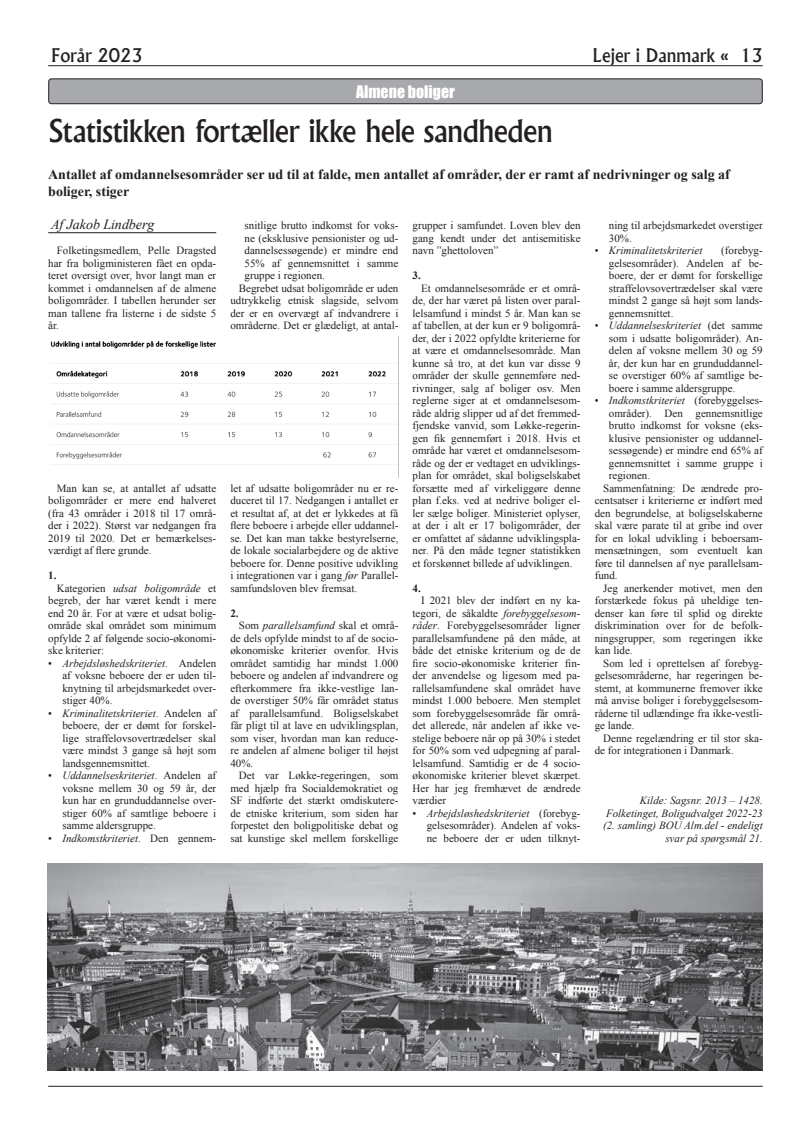
<style>
.page{position:relative;width:811px;height:1134px;background:#fff}
.page>*{position:absolute;margin:0;border:0;box-sizing:border-box;transform-origin:0 0}
.t1{font:500 30px "Albertus";letter-spacing:-.02em;color:#231f20}
.t2{font:500 18px "Albertus";color:#231f20}
.t3{font:15.8px "Impact";color:#fff}
.t4{font:700 14px/16.8px "Times New Roman";color:#231f20}
.t5{font:italic 14px "Times New Roman";letter-spacing:-.005em;color:#231f20}
.t6{font:11px/12.5px "Times New Roman";color:#231f20;text-align:justify}
.t7{font:italic 11px/12.5px "Times New Roman";color:#231f20;text-align:right}
.t8{font:700 11px "Times New Roman";color:#231f20}
.s1{font-style:italic}
.s2{font-style:normal}
</style>
<div class="page">
<hr style="left:48px;top:65px;width:715px;height:1px;background:#231f20">
<hr style="left:48px;top:1086px;width:715px;height:1px;background:#231f20">
<hr style="left:48px;top:232px;width:168px;height:1px;background:#231f20">
<div style="left:49px;top:79px;width:713px;height:25px;background:#a8a9ad;border-radius:3px"></div>
<div style="left:48px;top:78px;width:715px;height:26px;border:1px solid #231f20;border-radius:3px"></div>
<img style="left:50px;top:341px;width:348px;height:124px">
<img style="left:48px;top:864px;width:715px;height:207px">
<h2 class="t2" style="left:51px;top:44px;width:93px">Forår 2023</h2>
<h2 class="t2" style="left:592px;top:44px;width:172px">Lejer i Danmark « 13</h2>
<h3 class="t3" style="left:356px;top:82px;width:100px">Almene boliger</h3>
<h1 class="t1" style="left:48px;top:112px;width:506px">Statistikken fortæller ikke hele sandheden</h1>
<p class="t4" style="left:48px;top:166px;width:683px">Antallet af omdannelsesområder ser ud til at falde, men antallet af områder, der er ramt af nedrivninger og salg af boliger, stiger</p>
<p class="t5" style="left:51px;top:217px;width:105px">Af Jakob Lindberg</p>
<p class="t6" style="left:48px;top:244px;width:169px;text-indent:8px">Folketingsmedlem, Pelle Dragsted har fra boligministeren fået en opda&shy;teret oversigt over, hvor langt man er kommet i omdannelsen af de almene boligområder. I tabellen herunder ser man tallene fra listerne i de sidste 5 år.</p>
<p class="t6" style="left:244px;top:219px;width:155px">snitlige brutto indkomst for voks-</p>
<p class="t6" style="left:244px;top:232px;width:155px">ne (eksklusive pensionister og ud-</p>
<p class="t6" style="left:244px;top:244px;width:155px">dannelsessøgende) er mindre end</p>
<p class="t6" style="left:244px;top:257px;width:155px">55% af gennemsnittet i samme</p>
<p class="t6" style="left:244px;top:269px;width:82px">gruppe i regionen.</p>
<p class="t6" style="left:239px;top:282px;width:161px">Begrebet udsat boligområde er uden</p>
<p class="t6" style="left:230px;top:294px;width:169px">udtrykkelig etnisk slagside, selvom</p>
<p class="t6" style="left:230px;top:307px;width:169px">der er en overvægt af indvandrere i</p>
<p class="t6" style="left:230px;top:319px;width:169px">områderne. Det er glædeligt, at antal-</p>
<p class="t6" style="left:48px;top:482px;width:169px;text-indent:8px">Man kan se, at antallet af udsatte boligområder er mere end halveret (fra 43 områder i 2018 til 17 områ&shy;der i 2022). Størst var nedgangen fra 2019 til 2020. Det er bemærkelses&shy;værdigt af flere grunde.</p>
<p class="t8" style="left:48px;top:570px;width:10px">1.</p>
<p class="t6" style="left:48px;top:582px;width:169px;text-indent:8px">Kategorien <span class="s1">udsat boligområde</span> et begreb, der har været kendt i mere end 20 år. For at være et udsat bolig&shy;område skal området som minimum opfylde 2 af følgende socio-økonomi&shy;ske kriterier:</p>
<p class="t6" style="left:62px;top:657px;width:155px;text-indent:-14px">• <span class="s1">Arbejdsløshedskriteriet</span>. Andelen af voksne beboere der er uden til&shy;knytning til arbejdsmarkedet over&shy;stiger 40%.</p>
<p class="t6" style="left:62px;top:707px;width:155px;text-indent:-14px">• <span class="s1">Kriminalitetskriteriet</span>. Andelen af beboere, der er dømt for forskel&shy;lige straffelovsovertrædelser skal være mindst 3 gange så højt som landsgennemsnittet.</p>
<p class="t6" style="left:62px;top:769px;width:155px;text-indent:-14px">• <span class="s1">Uddannelseskriteriet</span>. Andelen af voksne mellem 30 og 59 år, der kun har en grunduddannelse over&shy;stiger 60% af samtlige beboere i samme aldersgruppe.</p>
<p class="t7" style="left:48px;top:832px;width:169px"><span class="s2">•</span> Indkomstkriteriet<span class="s2">. Den gennem-</span></p>
<p class="t6" style="left:230px;top:482px;width:169px">let af udsatte boligområder nu er re&shy;duceret til 17. Nedgangen i antallet er et resultat af, at det er lykkedes at få flere beboere i arbejde eller uddannel&shy;se. Det kan man takke bestyrelserne, de lokale socialarbejdere og de aktive beboere for. Denne positive udvikling i integrationen var i gang <span class="s1">før</span> Parallel&shy;samfundsloven blev fremsat.</p>
<p class="t8" style="left:230px;top:607px;width:10px">2.</p>
<p class="t6" style="left:230px;top:619px;width:169px;text-indent:8px">Som <span class="s1">parallelsamfund</span> skal et områ&shy;de dels opfylde mindst to af de socio&shy;økonomiske kriterier ovenfor. Hvis området samtidig har mindst 1.000 beboere og andelen af indvandrere og efterkommere fra ikke-vestlige lan&shy;de overstiger 50% får området status af parallelsamfund. Boligselskabet får pligt til at lave en udviklingsplan, som viser, hvordan man kan reduce&shy;re andelen af almene boliger til højst 40%.</p>
<p class="t6" style="left:230px;top:769px;width:169px;text-indent:8px">Det var Løkke-regeringen, som med hjælp fra Socialdemokratiet og SF indførte det stærkt omdiskutere&shy;de etniske kriterium, som siden har forpestet den boligpolitiske debat og sat kunstige skel mellem forskellige</p>
<p class="t6" style="left:412px;top:219px;width:169px">grupper i samfundet. Loven blev den gang kendt under det antisemitiske navn ”ghettoloven”</p>
<p class="t8" style="left:412px;top:270px;width:10px">3.</p>
<p class="t6" style="left:412px;top:282px;width:169px;text-indent:8px">Et omdannelsesområde er et områ&shy;de, der har været på listen over paral&shy;lelsamfund i mindst 5 år. Man kan se af tabellen, at der kun er 9 boligområ&shy;der, der i 2022 opfyldte kriterierne for at være et omdannelsesområde. Man kunne så tro, at det kun var disse 9 områder der skulle gennemføre ned&shy;rivninger, salg af boliger osv. Men reglerne siger at et omdannelsesom&shy;råde aldrig slipper ud af det fremmed&shy;fjendske vanvid, som Løkke-regerin&shy;gen fik gennemført i 2018. Hvis et område har været et omdannelsesom&shy;råde og der er vedtaget en udviklings&shy;plan for området, skal boligselskabet forsætte med af virkeliggøre denne plan f.eks. ved at nedrive boliger el&shy;ler sælge boliger. Ministeriet oplyser, at der i alt er 17 boligområder, der er omfattet af sådanne udviklingspla&shy;ner. På den måde tegner statistikken et forskønnet billede af udviklingen.</p>
<p class="t8" style="left:412px;top:582px;width:10px">4.</p>
<p class="t6" style="left:412px;top:594px;width:169px;text-indent:8px">I 2021 blev der indført en ny ka&shy;tegori, de såkaldte <span class="s1">forebyggelsesom&shy;råder</span>. Forebyggelsesområder ligner parallelsamfundene på den måde, at både det etniske kriterium og de de fire socio-økonomiske kriterier fin&shy;der anvendelse og ligesom med pa&shy;rallelsamfundene skal området have mindst 1.000 beboere. Men stemplet som forebyggelsesområde får områ&shy;det allerede, når andelen af ikke ve&shy;stelige beboere når op på 30% i stedet for 50% som ved udpegning af paral&shy;lelsamfund. Samtidig er de 4 socio&shy;økonomiske kriterier blevet skærpet.<br>Her har jeg fremhævet de ændrede værdier</p>
<p class="t6" style="left:427px;top:807px;width:155px;text-indent:-14px">• <span class="s1">Arbejdsløshedskriteriet</span> (forebyg&shy;gelsesområder). Andelen af voks&shy;ne beboere der er uden tilknyt-</p>
<p class="t6" style="left:609px;top:219px;width:155px">ning til arbejdsmarkedet overstiger<br>30%.</p>
<p class="t7" style="left:595px;top:244px;width:109px"><span class="s2">•</span> Kriminalitetskriteriet</p>
<p class="t6" style="left:609px;top:244px;width:155px;text-indent:112px">(forebyg&shy;gelsesområder). Andelen af be&shy;boere, der er dømt for forskellige straffelovsovertrædelser skal være mindst 2 gange så højt som lands&shy;gennemsnittet.</p>
<p class="t6" style="left:609px;top:319px;width:155px;text-indent:-14px">• <span class="s1">Uddannelseskriteriet</span> (det samme som i udsatte boligområder). An&shy;delen af voksne mellem 30 og 59 år, der kun har en grunduddannel&shy;se overstiger 60% af samtlige be&shy;boere i samme aldersgruppe.</p>
<p class="t7" style="left:595px;top:394px;width:169px"><span class="s2">•</span> Indkomstkriteriet <span class="s2">(forebyggelses-</span></p>
<p class="t6" style="left:609px;top:407px;width:155px">områder). Den gennemsnitlige</p>
<p class="t6" style="left:609px;top:419px;width:155px">brutto indkomst for voksne (eks-</p>
<p class="t6" style="left:609px;top:432px;width:155px">klusive pensionister og uddannel-</p>
<p class="t6" style="left:609px;top:444px;width:155px">sessøgende) er mindre end 65% af</p>
<p class="t6" style="left:609px;top:457px;width:155px">gennemsnittet i samme gruppe i</p>
<p class="t6" style="left:609px;top:469px;width:43px">regionen.</p>
<p class="t6" style="left:603px;top:482px;width:161px">Sammenfatning: De ændrede pro-</p>
<p class="t6" style="left:595px;top:494px;width:169px">centsatser i kriterierne er indført med</p>
<p class="t6" style="left:595px;top:507px;width:169px">den begrundelse, at boligselskaberne</p>
<p class="t6" style="left:595px;top:519px;width:169px">skal være parate til at gribe ind over</p>
<p class="t6" style="left:595px;top:532px;width:169px">for en lokal udvikling i beboersam-</p>
<p class="t6" style="left:595px;top:544px;width:169px">mensætningen, som eventuelt kan</p>
<p class="t6" style="left:595px;top:557px;width:169px">føre til dannelsen af nye parallelsam-</p>
<p class="t6" style="left:595px;top:569px;width:24px">fund.</p>
<p class="t6" style="left:603px;top:582px;width:161px">Jeg anerkender motivet, men den</p>
<p class="t6" style="left:595px;top:594px;width:169px">forstærkede fokus på uheldige ten-</p>
<p class="t6" style="left:595px;top:607px;width:169px">denser kan føre til splid og direkte</p>
<p class="t6" style="left:595px;top:619px;width:169px">diskrimination over for de befolk-</p>
<p class="t6" style="left:595px;top:632px;width:169px">ningsgrupper, som regeringen ikke</p>
<p class="t6" style="left:595px;top:644px;width:39px">kan lide.</p>
<p class="t6" style="left:603px;top:657px;width:161px">Som led i oprettelsen af forebyg-</p>
<p class="t6" style="left:595px;top:669px;width:169px">gelsesområderne, har regeringen be-</p>
<p class="t6" style="left:595px;top:682px;width:169px">stemt, at kommunerne fremover ikke</p>
<p class="t6" style="left:595px;top:694px;width:169px">må anvise boliger i forebyggelsesom-</p>
<p class="t6" style="left:595px;top:707px;width:169px">råderne til udlændinge fra ikke-vestli-</p>
<p class="t6" style="left:595px;top:719px;width:41px">ge lande.</p>
<p class="t6" style="left:603px;top:732px;width:161px">Denne regelændring er til stor ska-</p>
<p class="t6" style="left:595px;top:744px;width:140px">de for integrationen i Danmark.</p>
<p class="t7" style="left:603px;top:794px;width:161px">Kilde: Sagsnr. 2013 – 1428.<br>Folketinget, Boligudvalget 2022-23 (2. samling) BOU Alm.del - endeligt svar på spørgsmål 21.</p>
</div>
